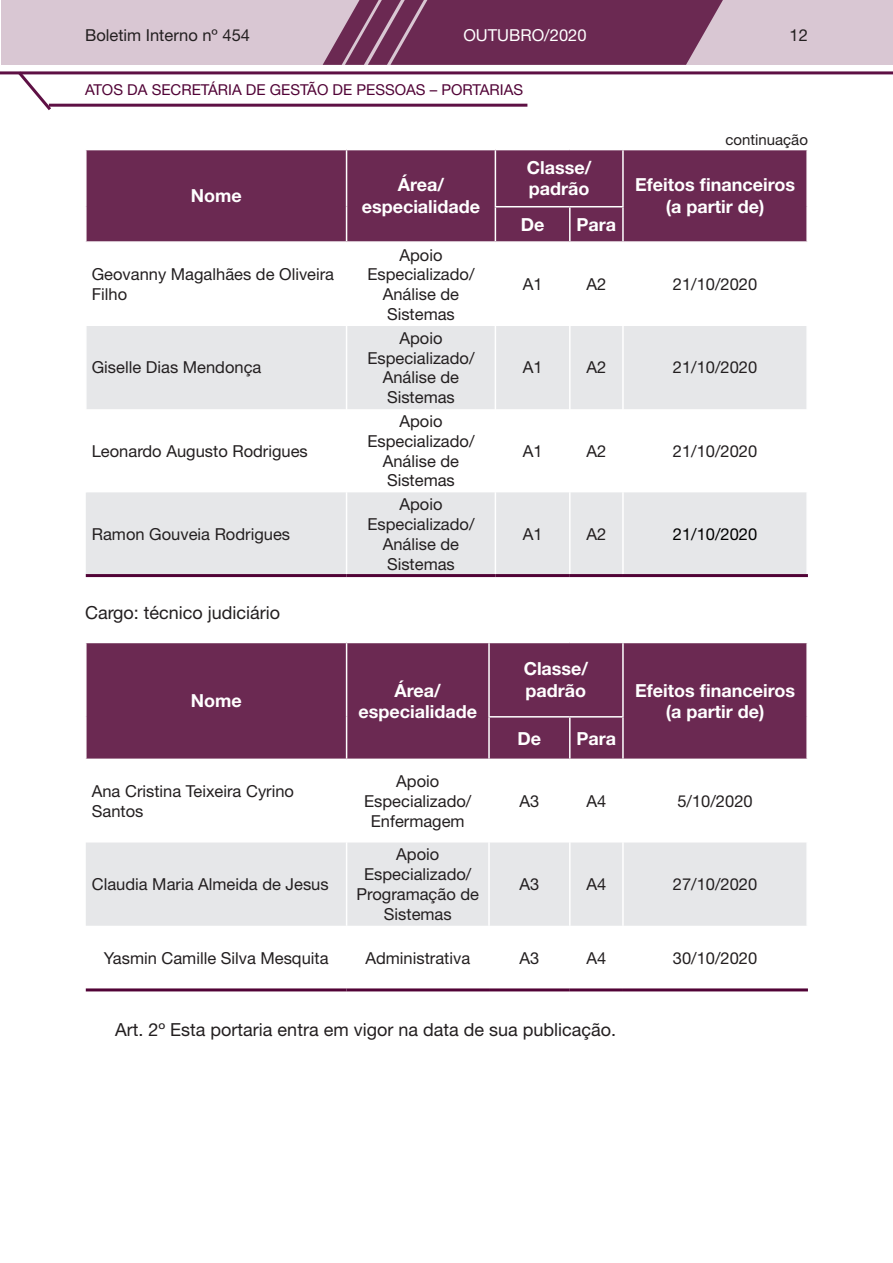
<style>
.page{position:relative;width:893px;height:1263px;background:#fff}
.page>*{position:absolute;margin:0;border:0;box-sizing:border-box;transform-origin:0 0}
.topo_tabela{font:700 18px/21.6px "Helvetica Neue LT Std";color:#fff;text-align:center}
.miolo{font:18px "Helvetica Neue LT Std";color:#231f20}
.cargo{font:18px "Helvetica Neue LT Std";color:#231f20}
.miolo_tabela{font:16.5px/19.8px "Helvetica Neue LT Std";color:#231f20;text-align:center}
.miolo_1_coluna_tabel{font:16.5px/19.8px "Helvetica Neue LT Std";color:#231f20}
.t1{font:16.5px "Helvetica Neue LT Std";color:#fff}
.miolo_tabela-2{font:16.5px "Helvetica Neue LT Std";color:#000}
.t2{font:15px "Helvetica Neue LT Std";color:#510336}
.t3{font:15px "Helvetica Neue LT Std";color:#231f20}
</style>
<div class="page">
<div style="left:1px;top:0;width:891px;height:65px;background:#d9c7d3"></div>
<svg style="left:323px;top:0;width:400px;height:65px;background:#783b61"></svg>
<hr style="left:49px;top:104px;width:478px;height:3px;background:#5e1044">
<hr style="left:0;top:71px;width:893px;height:3px;background:#5e1044">
<svg style="left:15px;top:71px;width:39px;height:40px"></svg>
<div style="left:87px;top:150px;width:719px;height:91px;background:#6b2952"></div>
<svg style="left:86px;top:326px;width:720px;height:248px;fill:#e6e7e9"></svg>
<hr style="left:346px;top:150px;width:1px;height:57px;background:#fff">
<hr style="left:495px;top:150px;width:1px;height:56px;background:#fff">
<hr style="left:622px;top:150px;width:2px;height:56px;background:#fff">
<hr style="left:346px;top:207px;width:1px;height:34px;background:#fff">
<hr style="left:495px;top:206px;width:75px;height:1px;background:#fff">
<hr style="left:495px;top:207px;width:1px;height:34px;background:#fff">
<hr style="left:570px;top:206px;width:54px;height:1px;background:#fff">
<hr style="left:569px;top:207px;width:2px;height:34px;background:#fff">
<hr style="left:622px;top:207px;width:2px;height:34px;background:#fff">
<hr style="left:346px;top:326px;width:1px;height:83px;background:#fff">
<hr style="left:495px;top:326px;width:1px;height:83px;background:#fff">
<hr style="left:569px;top:326px;width:2px;height:83px;background:#fff">
<hr style="left:622px;top:326px;width:2px;height:83px;background:#fff">
<hr style="left:346px;top:409px;width:1px;height:83px;background:#fff">
<hr style="left:495px;top:409px;width:1px;height:83px;background:#fff">
<hr style="left:569px;top:409px;width:2px;height:83px;background:#fff">
<hr style="left:622px;top:409px;width:2px;height:83px;background:#fff">
<hr style="left:346px;top:492px;width:1px;height:82px;background:#fff">
<hr style="left:495px;top:492px;width:1px;height:82px;background:#fff">
<hr style="left:569px;top:492px;width:2px;height:82px;background:#fff">
<hr style="left:622px;top:492px;width:2px;height:82px;background:#fff">
<hr style="left:85px;top:326px;width:2px;height:83px;background:#fff">
<hr style="left:85px;top:409px;width:2px;height:83px;background:#fff">
<hr style="left:86px;top:574px;width:261px;height:3px;background:#510336">
<hr style="left:347px;top:574px;width:148px;height:3px;background:#510336">
<hr style="left:495px;top:574px;width:75px;height:3px;background:#510336">
<hr style="left:570px;top:574px;width:53px;height:3px;background:#510336">
<hr style="left:623px;top:574px;width:185px;height:3px;background:#510336">
<div style="left:87px;top:643px;width:719px;height:115px;background:#6b2952"></div>
<div style="left:86px;top:842px;width:720px;height:84px;background:#e6e7e9"></div>
<hr style="left:346px;top:643px;width:1px;height:74px;background:#fff">
<hr style="left:488px;top:643px;width:2px;height:73px;background:#fff">
<hr style="left:622px;top:643px;width:2px;height:73px;background:#fff">
<hr style="left:346px;top:717px;width:1px;height:41px;background:#fff">
<hr style="left:488px;top:716px;width:82px;height:1px;background:#fff">
<hr style="left:488px;top:717px;width:2px;height:41px;background:#fff">
<hr style="left:570px;top:716px;width:54px;height:1px;background:#fff">
<hr style="left:569px;top:717px;width:2px;height:41px;background:#fff">
<hr style="left:622px;top:717px;width:2px;height:41px;background:#fff">
<hr style="left:346px;top:842px;width:1px;height:84px;background:#fff">
<hr style="left:488px;top:842px;width:2px;height:84px;background:#fff">
<hr style="left:569px;top:842px;width:2px;height:84px;background:#fff">
<hr style="left:622px;top:842px;width:2px;height:84px;background:#fff">
<hr style="left:86px;top:988px;width:261px;height:3px;background:#510336">
<hr style="left:347px;top:988px;width:142px;height:3px;background:#510336">
<hr style="left:489px;top:988px;width:81px;height:3px;background:#510336">
<hr style="left:570px;top:988px;width:53px;height:3px;background:#510336">
<hr style="left:623px;top:988px;width:185px;height:3px;background:#510336">
<p class="miolo_tabela" style="left:85px;top:25px;width:166px">Boletim Interno nº 454</p>
<p class="t1" style="left:463px;top:25px;width:125px">OUTUBRO/2020</p>
<p class="miolo_tabela" style="left:790px;top:25px;width:20px">12</p>
<p class="t2" style="left:85px;top:81px;width:440px">ATOS DA SECRETÁRIA DE GESTÃO DE PESSOAS – PORTARIAS</p>
<p class="topo_tabela" style="left:191px;top:185px;width:52px">Nome</p>
<p class="topo_tabela" style="left:362px;top:174px;width:120px">Área/ especialidade</p>
<p class="topo_tabela" style="left:527px;top:156px;width:66px;text-align:left">Classe/ padrão</p>
<p class="topo_tabela" style="left:521px;top:213px;width:25px">De</p>
<p class="topo_tabela" style="left:577px;top:213px;width:41px">Para</p>
<p class="t3" style="left:725px;top:130px;width:84px">continuação</p>
<p class="topo_tabela" style="left:635px;top:174px;width:161px">Efeitos financeiros</p>
<p class="topo_tabela" style="left:666px;top:195px;width:100px">(a partir de)</p>
<p class="miolo_1_coluna_tabel" style="left:92px;top:264px;width:244px">Geovanny Magalhães de Oliveira<br>Filho</p>
<p class="miolo_1_coluna_tabel" style="left:92px;top:357px;width:171px">Giselle Dias Mendonça</p>
<p class="miolo_1_coluna_tabel" style="left:92px;top:441px;width:218px">Leonardo Augusto Rodrigues</p>
<p class="miolo_1_coluna_tabel" style="left:92px;top:524px;width:200px">Ramon Gouveia Rodrigues</p>
<p class="cargo" style="left:85px;top:602px;width:197px">Cargo: técnico judiciário</p>
<p class="topo_tabela" style="left:191px;top:690px;width:52px">Nome</p>
<p class="miolo_tabela" style="left:367px;top:245px;width:109px">Apoio<br>Especializado/<br>Análise de<br>Sistemas</p>
<p class="miolo_tabela" style="left:367px;top:328px;width:109px">Apoio<br>Especializado/<br>Análise de<br>Sistemas</p>
<p class="miolo_tabela" style="left:367px;top:411px;width:109px">Apoio<br>Especializado/<br>Análise de<br>Sistemas</p>
<p class="miolo_tabela" style="left:367px;top:494px;width:109px">Apoio<br>Especializado/<br>Análise de<br>Sistemas</p>
<p class="topo_tabela" style="left:358px;top:679px;width:120px">Área/ especialidade</p>
<p class="miolo_1_coluna_tabel" style="left:92px;top:781px;width:204px">Ana Cristina Teixeira Cyrino<br>Santos</p>
<p class="miolo_tabela" style="left:364px;top:771px;width:109px">Apoio<br>Especializado/<br>Enfermagem</p>
<p class="miolo_1_coluna_tabel" style="left:92px;top:874px;width:238px">Claudia Maria Almeida de Jesus</p>
<p class="miolo_tabela" style="left:356px;top:844px;width:124px">Apoio<br>Especializado/<br>Programação de<br>Sistemas</p>
<p class="miolo_tabela" style="left:523px;top:274px;width:21px">A1</p>
<p class="miolo_tabela" style="left:586px;top:274px;width:21px">A2</p>
<p class="miolo_tabela" style="left:673px;top:274px;width:86px">21/10/2020</p>
<p class="miolo_tabela" style="left:523px;top:357px;width:21px">A1</p>
<p class="miolo_tabela" style="left:586px;top:357px;width:21px">A2</p>
<p class="miolo_tabela" style="left:673px;top:357px;width:86px">21/10/2020</p>
<p class="miolo_tabela" style="left:523px;top:441px;width:21px">A1</p>
<p class="miolo_tabela" style="left:586px;top:441px;width:21px">A2</p>
<p class="miolo_tabela" style="left:673px;top:441px;width:86px">21/10/2020</p>
<p class="miolo_tabela" style="left:523px;top:524px;width:21px">A1</p>
<p class="miolo_tabela" style="left:586px;top:524px;width:21px">A2</p>
<p class="miolo_tabela-2" style="left:673px;top:524px;width:86px">21/10/2020</p>
<p class="topo_tabela" style="left:524px;top:658px;width:66px;text-align:left">Classe/ padrão</p>
<p class="topo_tabela" style="left:518px;top:727px;width:25px">De</p>
<p class="topo_tabela" style="left:577px;top:727px;width:41px">Para</p>
<p class="topo_tabela" style="left:635px;top:679px;width:161px">Efeitos financeiros</p>
<p class="topo_tabela" style="left:666px;top:700px;width:100px">(a partir de)</p>
<p class="miolo_tabela" style="left:519px;top:791px;width:21px">A3</p>
<p class="miolo_tabela" style="left:586px;top:791px;width:21px">A4</p>
<p class="miolo_tabela" style="left:677px;top:791px;width:77px">5/10/2020</p>
<p class="miolo_tabela" style="left:519px;top:874px;width:21px">A3</p>
<p class="miolo_tabela" style="left:586px;top:874px;width:21px">A4</p>
<p class="miolo_tabela" style="left:673px;top:874px;width:86px">27/10/2020</p>
<p class="miolo_tabela" style="left:104px;top:948px;width:226px">Yasmin Camille Silva Mesquita</p>
<p class="miolo_tabela" style="left:365px;top:948px;width:106px">Administrativa</p>
<p class="miolo_tabela" style="left:519px;top:948px;width:21px">A3</p>
<p class="miolo_tabela" style="left:586px;top:948px;width:21px">A4</p>
<p class="miolo_tabela" style="left:673px;top:948px;width:86px">30/10/2020</p>
<p class="miolo" style="left:115px;top:1019px;width:503px">Art. 2º Esta portaria entra em vigor na data de sua publicação.</p>
</div>
